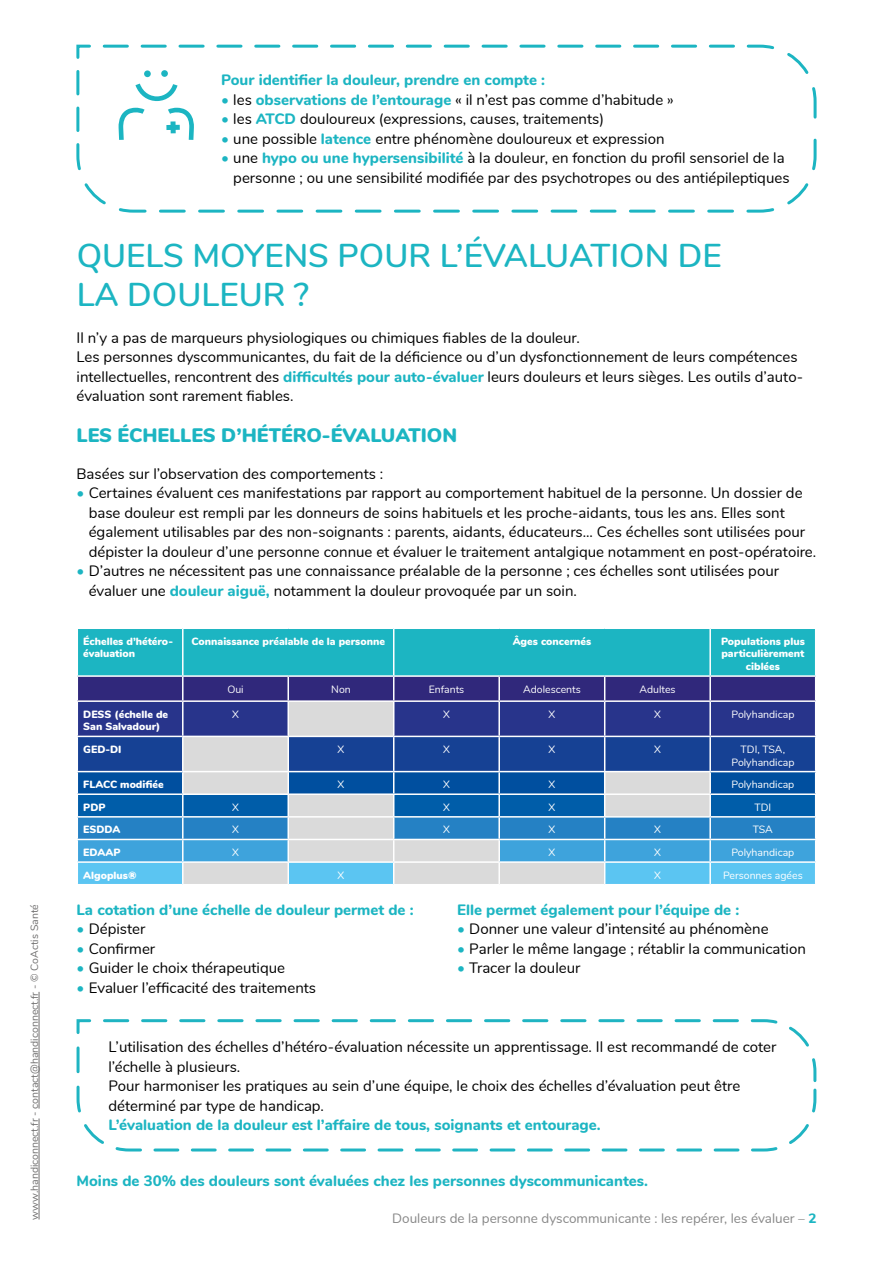
<style>
.page{position:relative;width:893px;height:1263px;background:#fff}
.page>*{position:absolute;margin:0;border:0;box-sizing:border-box;transform-origin:0 0}
.t1{font:600 33px/39px "Nunito";color:#1cb5c2}
.t2{font:900 19.5px "Nunito";color:#1cb5c2}
.t3{font:15px/19.5px "Nunito";color:#000}
.t4{font:800 15px "Nunito";color:#1cb5c2}
.t5{font:13.5px "Nunito";color:#878787}
.t6{font:900 10.5px/12.6px "Nunito";color:#fff}
.t7{font:10.5px/12.6px "Nunito";color:#fff;text-align:center}
.t8{font:10.5px "Nunito";color:#706f6f}
.s1{font-weight:800;font-size:15.15px;color:#1cb5c2}
.s2{font-weight:800;color:#1cb5c2}
</style>
<div class="page">
<hr style="left:39px;top:1118px;width:1px;height:101px;background:#706f6f">
<hr style="left:39px;top:992px;width:1px;height:116px;background:#706f6f">
<svg style="left:76px;top:44px;width:741px;height:169px"></svg>
<svg style="left:135px;top:84px;width:43px;height:17px"></svg>
<div style="left:161px;top:70px;width:7px;height:7px;background:#1cb5c2;border-radius:50%"></div>
<div style="left:144px;top:70px;width:7px;height:7px;background:#1cb5c2;border-radius:50%"></div>
<svg style="left:118px;top:108px;width:27px;height:32px"></svg>
<svg style="left:166px;top:108px;width:28px;height:32px"></svg>
<svg style="left:77px;top:628px;width:739px;height:257px;background:#4c88b8"></svg>
<hr style="left:77px;top:861px;width:106px;height:2px;background:#fff">
<hr style="left:710px;top:861px;width:106px;height:2px;background:#fff">
<svg style="left:76px;top:1019px;width:741px;height:133px"></svg>
<p class="t8" style="left:27px;top:1219px;width:317px;rotate:-90deg">www.handiconnect.fr - contact@handiconnect.fr - © CoActis Santé</p>
<p class="t4" style="left:221px;top:69px;width:325px">Pour identifier la douleur, prendre en compte :</p>
<p class="t3" style="left:221px;top:89px;width:454px"><span class="s1">•</span> les <span class="s2">observations de l’entourage</span> « il n’est pas comme d’habitude »</p>
<p class="t3" style="left:221px;top:109px;width:385px"><span class="s1">•</span> les <span class="s2">ATCD</span> douloureux (expressions, causes, traitements)</p>
<p class="t3" style="left:221px;top:128px;width:445px"><span class="s1">•</span> une possible <span class="s2">latence</span> entre phénomène douloureux et expression</p>
<p class="t3" style="left:233px;top:148px;width:558px;text-indent:-12px"><span class="s1">•</span> une <span class="s2">hypo ou une hypersensibilité</span> à la douleur, en fonction du profil sensoriel de la personne ; ou une sensibilité modifiée par des psychotropes ou des antiépileptiques</p>
<h1 class="t1" style="left:77px;top:234px;width:647px">QUELS MOYENS POUR L’ÉVALUATION DE<br>LA DOULEUR ?</h1>
<p class="t3" style="left:77px;top:327px;width:728px">Il n’y a pas de marqueurs physiologiques ou chimiques fiables de la douleur.<br>Les personnes dyscommunicantes, du fait de la déficience ou d’un dysfonctionnement de leurs compétences intellectuelles, rencontrent des <span class="s2">difficultés pour auto-évaluer</span> leurs douleurs et leurs sièges. Les outils d’auto&shy;évaluation sont rarement fiables.</p>
<h2 class="t2" style="left:77px;top:421px;width:382px">LES ÉCHELLES D’HÉTÉRO-ÉVALUATION</h2>
<p class="t3" style="left:77px;top:463px;width:308px">Basées sur l’observation des comportements :</p>
<p class="t3" style="left:89px;top:482px;width:729px;text-indent:-12px"><span class="s1">•</span> Certaines évaluent ces manifestations par rapport au comportement habituel de la personne. Un dossier de base douleur est rempli par les donneurs de soins habituels et les proche-aidants, tous les ans. Elles sont également utilisables par des non-soignants : parents, aidants, éducateurs... Ces échelles sont utilisées pour dépister la douleur d’une personne connue et évaluer le traitement antalgique notamment en post-opératoire.</p>
<p class="t3" style="left:89px;top:560px;width:692px;text-indent:-12px"><span class="s1">•</span> D’autres ne nécessitent pas une connaissance préalable de la personne ; ces échelles sont utilisées pour évaluer une <span class="s2">douleur aiguë,</span> notamment la douleur provoquée par un soin.</p>
<p class="t6" style="left:83px;top:634px;width:91px">Échelles d’hétéro&shy;évaluation</p>
<p class="t6" style="left:192px;top:634px;width:195px">Connaissance préalable de la personne</p>
<p class="t6" style="left:513px;top:634px;width:80px">Âges concernés</p>
<p class="t6" style="left:721px;top:634px;width:85px;text-align:center">Populations plus particulièrement ciblées</p>
<p class="t7" style="left:227px;top:682px;width:18px">Oui</p>
<p class="t7" style="left:331px;top:682px;width:21px">Non</p>
<p class="t7" style="left:429px;top:682px;width:37px">Enfants</p>
<p class="t7" style="left:523px;top:682px;width:59px">Adolescents</p>
<p class="t7" style="left:639px;top:682px;width:38px">Adultes</p>
<p class="t6" style="left:83px;top:707px;width:86px">DESS (échelle de<br>San Salvadour)</p>
<p class="t7" style="left:232px;top:707px;width:8px">X</p>
<p class="t7" style="left:443px;top:707px;width:8px">X</p>
<p class="t7" style="left:549px;top:707px;width:8px">X</p>
<p class="t7" style="left:654px;top:707px;width:8px">X</p>
<p class="t7" style="left:731px;top:707px;width:65px">Polyhandicap</p>
<p class="t6" style="left:83px;top:742px;width:40px">GED-DI</p>
<p class="t7" style="left:338px;top:742px;width:8px">X</p>
<p class="t7" style="left:443px;top:742px;width:8px">X</p>
<p class="t7" style="left:549px;top:742px;width:8px">X</p>
<p class="t7" style="left:654px;top:742px;width:8px">X</p>
<p class="t7" style="left:731px;top:742px;width:65px">TDI, TSA,<br>Polyhandicap</p>
<p class="t6" style="left:83px;top:778px;width:82px">FLACC modifiée</p>
<p class="t7" style="left:338px;top:778px;width:8px">X</p>
<p class="t7" style="left:443px;top:778px;width:8px">X</p>
<p class="t7" style="left:549px;top:778px;width:8px">X</p>
<p class="t7" style="left:731px;top:778px;width:65px">Polyhandicap</p>
<p class="t6" style="left:83px;top:800px;width:24px">PDP</p>
<p class="t7" style="left:232px;top:800px;width:8px">X</p>
<p class="t7" style="left:443px;top:800px;width:8px">X</p>
<p class="t7" style="left:548px;top:800px;width:8px">X</p>
<p class="t7" style="left:754px;top:800px;width:18px">TDI</p>
<p class="t6" style="left:83px;top:823px;width:39px">ESDDA</p>
<p class="t7" style="left:232px;top:823px;width:8px">X</p>
<p class="t7" style="left:443px;top:823px;width:8px">X</p>
<p class="t7" style="left:548px;top:823px;width:8px">X</p>
<p class="t7" style="left:654px;top:823px;width:8px">X</p>
<p class="t7" style="left:753px;top:823px;width:22px">TSA</p>
<p class="t6" style="left:83px;top:845px;width:39px">EDAAP</p>
<p class="t7" style="left:232px;top:845px;width:8px">X</p>
<p class="t7" style="left:548px;top:845px;width:8px">X</p>
<p class="t7" style="left:654px;top:845px;width:8px">X</p>
<p class="t7" style="left:731px;top:845px;width:65px">Polyhandicap</p>
<p class="t6" style="left:83px;top:868px;width:55px">Algoplus®</p>
<p class="t7" style="left:338px;top:868px;width:8px">X</p>
<p class="t7" style="left:654px;top:868px;width:8px">X</p>
<p class="t7" style="left:723px;top:868px;width:81px">Personnes agées</p>
<p class="t4" style="left:77px;top:898px;width:339px">La cotation d’une échelle de douleur permet de :</p>
<p class="t3" style="left:77px;top:918px;width:70px"><span class="s1">•</span> Dépister</p>
<p class="t3" style="left:77px;top:938px;width:80px"><span class="s1">•</span> Confirmer</p>
<p class="t3" style="left:77px;top:957px;width:210px"><span class="s1">•</span> Guider le choix thérapeutique</p>
<p class="t3" style="left:77px;top:977px;width:241px"><span class="s1">•</span> Evaluer l’efficacité des traitements</p>
<p class="t4" style="left:457px;top:898px;width:284px">Elle permet également pour l’équipe de :</p>
<p class="t3" style="left:457px;top:918px;width:313px"><span class="s1">•</span> Donner une valeur d’intensité au phénomène</p>
<p class="t3" style="left:457px;top:938px;width:350px"><span class="s1">•</span> Parler le même langage ; rétablir la communication</p>
<p class="t3" style="left:457px;top:957px;width:125px"><span class="s1">•</span> Tracer la douleur</p>
<p class="t3" style="left:108px;top:1036px;width:670px">L’utilisation des échelles d’hétéro-évaluation nécessite un apprentissage. Il est recommandé de coter l’échelle à plusieurs.<br>Pour harmoniser les pratiques au sein d’une équipe, le choix des échelles d’évaluation peut être déterminé par type de handicap.</p>
<p class="t4" style="left:108px;top:1114px;width:494px">L’évaluation de la douleur est l’affaire de tous, soignants et entourage.</p>
<p class="t4" style="left:77px;top:1169px;width:573px">Moins de 30% des douleurs sont évaluées chez les personnes dyscommunicantes.</p>
<p class="t5" style="left:392px;top:1208px;width:426px">Douleurs de la personne dyscommunicante : les repérer, les évaluer – <span class="s2">2</span></p>
</div>
